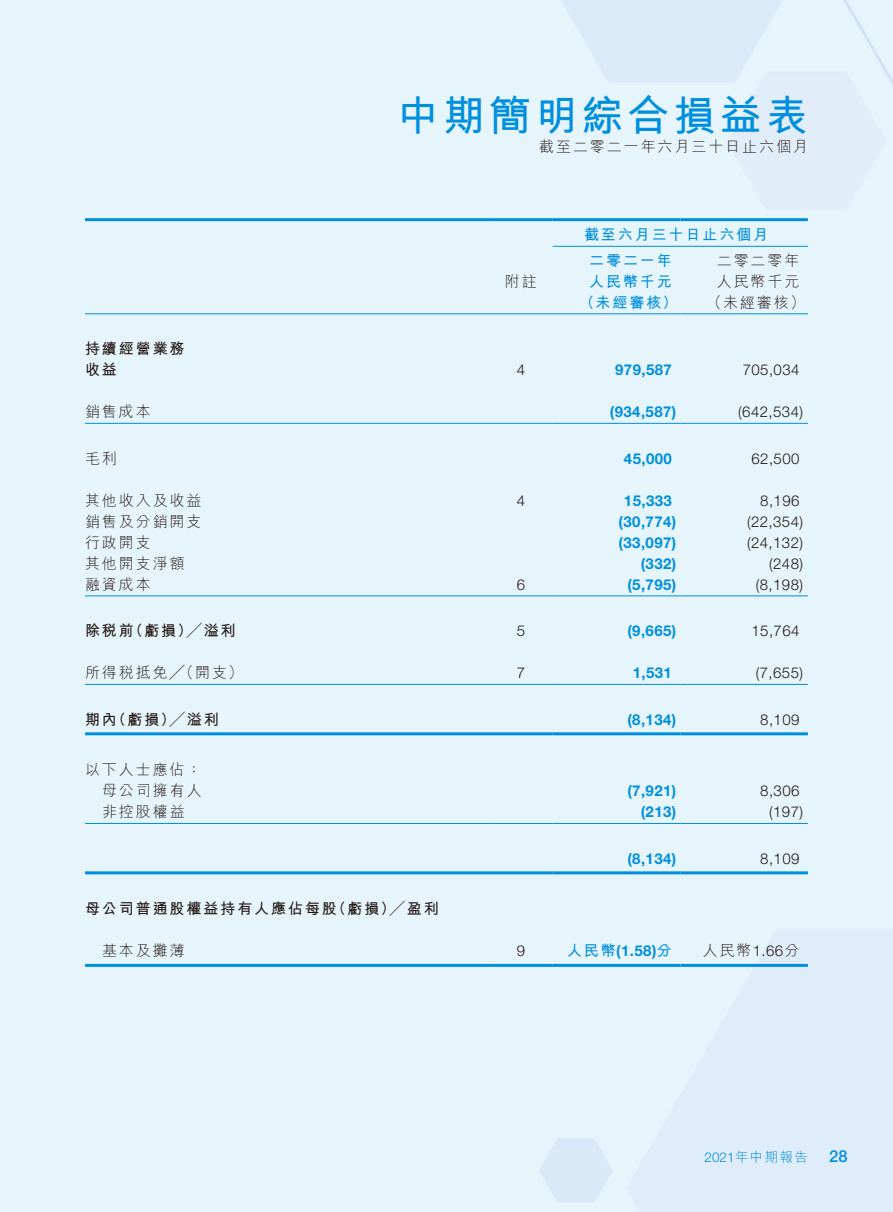
<style>
.page{position:relative;width:893px;height:1212px;background:#e6f4fb}
.page>*{position:absolute;margin:0;border:0;box-sizing:border-box;transform-origin:0 0}
.t1{font:700 42px "M Hei HK";letter-spacing:.1em;color:#008fde}
.t2{font:500 16.5px "Helvetica Neue LT Std";color:#008fde}
.t3{font:300 15px "M Hei HK";letter-spacing:.13em;color:#231916}
.t4{font:700 15px "Helvetica Neue LT Std";letter-spacing:.03em;color:#008fde}
.t5{font:300 15px "Helvetica Neue LT Std";letter-spacing:.03em;color:#231916}
.t6{font:700 15px "M Hei HK";letter-spacing:.13em;color:#231916}
.t7{font:700 15px "M Hei HK";letter-spacing:.13em;color:#008fde}
.t8{font:300 13.5px "M Hei HK";letter-spacing:.1em;color:#008fde}
.s1{font-family:"M Hei HK"}
.s2{font-family:"Helvetica Neue LT Std"}
</style>
<div class="page">
<hr style="left:85px;top:218px;width:404px;height:3px;background:#008fde">
<hr style="left:489px;top:218px;width:64px;height:3px;background:#008fde">
<hr style="left:553px;top:218px;width:127px;height:3px;background:#008fde">
<hr style="left:680px;top:218px;width:128px;height:3px;background:#008fde">
<hr style="left:553px;top:246px;width:255px;height:1px;background:#008fde">
<hr style="left:85px;top:313px;width:404px;height:1px;background:#008fde">
<hr style="left:489px;top:313px;width:64px;height:1px;background:#008fde">
<hr style="left:553px;top:313px;width:127px;height:1px;background:#008fde">
<hr style="left:680px;top:313px;width:128px;height:1px;background:#008fde">
<hr style="left:85px;top:423px;width:404px;height:1px;background:#008fde">
<hr style="left:489px;top:423px;width:64px;height:1px;background:#008fde">
<hr style="left:553px;top:423px;width:127px;height:1px;background:#008fde">
<hr style="left:680px;top:423px;width:128px;height:1px;background:#008fde">
<hr style="left:85px;top:595px;width:404px;height:1px;background:#008fde">
<hr style="left:489px;top:595px;width:64px;height:1px;background:#008fde">
<hr style="left:553px;top:595px;width:127px;height:1px;background:#008fde">
<hr style="left:680px;top:595px;width:128px;height:1px;background:#008fde">
<hr style="left:85px;top:684px;width:404px;height:1px;background:#008fde">
<hr style="left:489px;top:684px;width:64px;height:1px;background:#008fde">
<hr style="left:553px;top:684px;width:127px;height:1px;background:#008fde">
<hr style="left:680px;top:684px;width:128px;height:1px;background:#008fde">
<hr style="left:85px;top:732px;width:404px;height:3px;background:#008fde">
<hr style="left:489px;top:732px;width:64px;height:3px;background:#008fde">
<hr style="left:553px;top:732px;width:127px;height:3px;background:#008fde">
<hr style="left:680px;top:732px;width:128px;height:3px;background:#008fde">
<hr style="left:85px;top:823px;width:404px;height:1px;background:#008fde">
<hr style="left:489px;top:823px;width:64px;height:1px;background:#008fde">
<hr style="left:553px;top:823px;width:127px;height:1px;background:#008fde">
<hr style="left:680px;top:823px;width:128px;height:1px;background:#008fde">
<hr style="left:85px;top:871px;width:404px;height:3px;background:#008fde">
<hr style="left:489px;top:871px;width:64px;height:3px;background:#008fde">
<hr style="left:553px;top:871px;width:127px;height:3px;background:#008fde">
<hr style="left:680px;top:871px;width:128px;height:3px;background:#008fde">
<hr style="left:85px;top:964px;width:404px;height:3px;background:#008fde">
<hr style="left:489px;top:964px;width:64px;height:3px;background:#008fde">
<hr style="left:553px;top:964px;width:127px;height:3px;background:#008fde">
<hr style="left:680px;top:964px;width:128px;height:3px;background:#008fde">
<h1 class="t1" style="left:397px;top:85px;width:412px">中期簡明綜合損益表</h1>
<p class="t3" style="left:539px;top:139px;width:270px">截至二零二一年六月三十日止六個月</p>
<p class="t7" style="left:584px;top:224px;width:186px">截至六月三十日止六個月</p>
<p class="t3" style="left:717px;top:253px;width:84px">二零二零年</p>
<p class="t7" style="left:589px;top:249px;width:84px">二零二一年</p>
<p class="t3" style="left:505px;top:274px;width:33px">附註</p>
<p class="t7" style="left:589px;top:270px;width:84px">人民幣千元</p>
<p class="t3" style="left:717px;top:274px;width:84px">人民幣千元</p>
<p class="t7" style="left:579px;top:291px;width:100px">（未經審核）</p>
<p class="t3" style="left:707px;top:295px;width:100px">（未經審核(</p>
<p class="t6" style="left:85px;top:338px;width:101px">持續經營業務</p>
<p class="t6" style="left:85px;top:359px;width:33px">收益</p>
<p class="t5" style="left:517px;top:361px;width:10px">4</p>
<p class="t4" style="left:615px;top:361px;width:58px">979,587</p>
<p class="t5" style="left:743px;top:361px;width:58px">705,034</p>
<p class="t3" style="left:85px;top:404px;width:67px">銷售成本</p>
<p class="t4" style="left:610px;top:403px;width:68px">)934,587(</p>
<p class="t5" style="left:738px;top:403px;width:66px">)642,534(</p>
<p class="t3" style="left:85px;top:451px;width:33px">毛利</p>
<p class="t4" style="left:624px;top:449px;width:49px">45,000</p>
<p class="t5" style="left:751px;top:449px;width:49px">62,500</p>
<p class="t3" style="left:85px;top:493px;width:118px">其他收入及收益</p>
<p class="t5" style="left:517px;top:491px;width:10px">4</p>
<p class="t4" style="left:624px;top:491px;width:49px">15,333</p>
<p class="t5" style="left:760px;top:491px;width:41px">8,196</p>
<p class="t3" style="left:85px;top:514px;width:118px">銷售及分銷開支</p>
<p class="t4" style="left:619px;top:512px;width:59px">)30,774(</p>
<p class="t5" style="left:747px;top:512px;width:58px">)22,354(</p>
<p class="t3" style="left:85px;top:535px;width:67px">行政開支</p>
<p class="t4" style="left:619px;top:533px;width:59px">)33,097(</p>
<p class="t5" style="left:747px;top:533px;width:58px">)24,132(</p>
<p class="t3" style="left:85px;top:556px;width:101px">其他開支淨額</p>
<p class="t4" style="left:641px;top:554px;width:37px">)332(</p>
<p class="t5" style="left:769px;top:554px;width:35px">)248(</p>
<p class="t3" style="left:85px;top:577px;width:67px">融資成本</p>
<p class="t5" style="left:517px;top:575px;width:10px">6</p>
<p class="t4" style="left:627px;top:575px;width:50px">)5,795(</p>
<p class="t5" style="left:756px;top:575px;width:49px">)8,198(</p>
<p class="t6" style="left:128px;top:620px;width:109px">（虧損）╱溢利</p>
<p class="t6" style="left:85px;top:620px;width:50px">除稅前</p>
<p class="t5" style="left:517px;top:622px;width:10px">5</p>
<p class="t4" style="left:627px;top:622px;width:50px">)9,665(</p>
<p class="t5" style="left:751px;top:622px;width:49px">15,764</p>
<p class="t3" style="left:85px;top:665px;width:160px">所得稅抵免╱（開支(</p>
<p class="t5" style="left:517px;top:664px;width:10px">7</p>
<p class="t4" style="left:633px;top:664px;width:41px">1,531</p>
<p class="t5" style="left:756px;top:664px;width:49px">)7,655(</p>
<p class="t6" style="left:111px;top:708px;width:109px">（虧損）╱溢利</p>
<p class="t6" style="left:85px;top:708px;width:33px">期內</p>
<p class="t3" style="left:85px;top:762px;width:118px">以下人士應佔：</p>
<p class="t4" style="left:627px;top:710px;width:50px">)8,134(</p>
<p class="t5" style="left:760px;top:710px;width:41px">8,109</p>
<p class="t3" style="left:102px;top:783px;width:101px">母公司擁有人</p>
<p class="t4" style="left:627px;top:782px;width:50px">)7,921(</p>
<p class="t5" style="left:760px;top:782px;width:41px">8,306</p>
<p class="t3" style="left:102px;top:804px;width:84px">非控股權益</p>
<p class="t4" style="left:641px;top:803px;width:37px">)213(</p>
<p class="t5" style="left:769px;top:803px;width:35px">)197(</p>
<p class="t4" style="left:627px;top:849px;width:50px">)8,134(</p>
<p class="t5" style="left:760px;top:849px;width:41px">8,109</p>
<p class="t6" style="left:331px;top:898px;width:109px">（虧損）╱盈利</p>
<p class="t6" style="left:85px;top:898px;width:253px">母公司普通股權益持有人應佔每股</p>
<p class="t3" style="left:102px;top:943px;width:84px">基本及攤薄</p>
<p class="t5" style="left:517px;top:942px;width:10px">9</p>
<p class="t4" style="left:567px;top:942px;width:106px"><span class="s1">人民幣</span>(1.58 <span class="s1">分</span>)</p>
<p class="t3" style="left:703px;top:943px;width:98px">人民幣<span class="s2">1.66</span>分</p>
<p class="t8" style="left:705px;top:1150px;width:105px"><span class="s2">2021</span>年中期報告</p>
<p class="t2" style="left:829px;top:1146px;width:20px">28</p>
</div>
